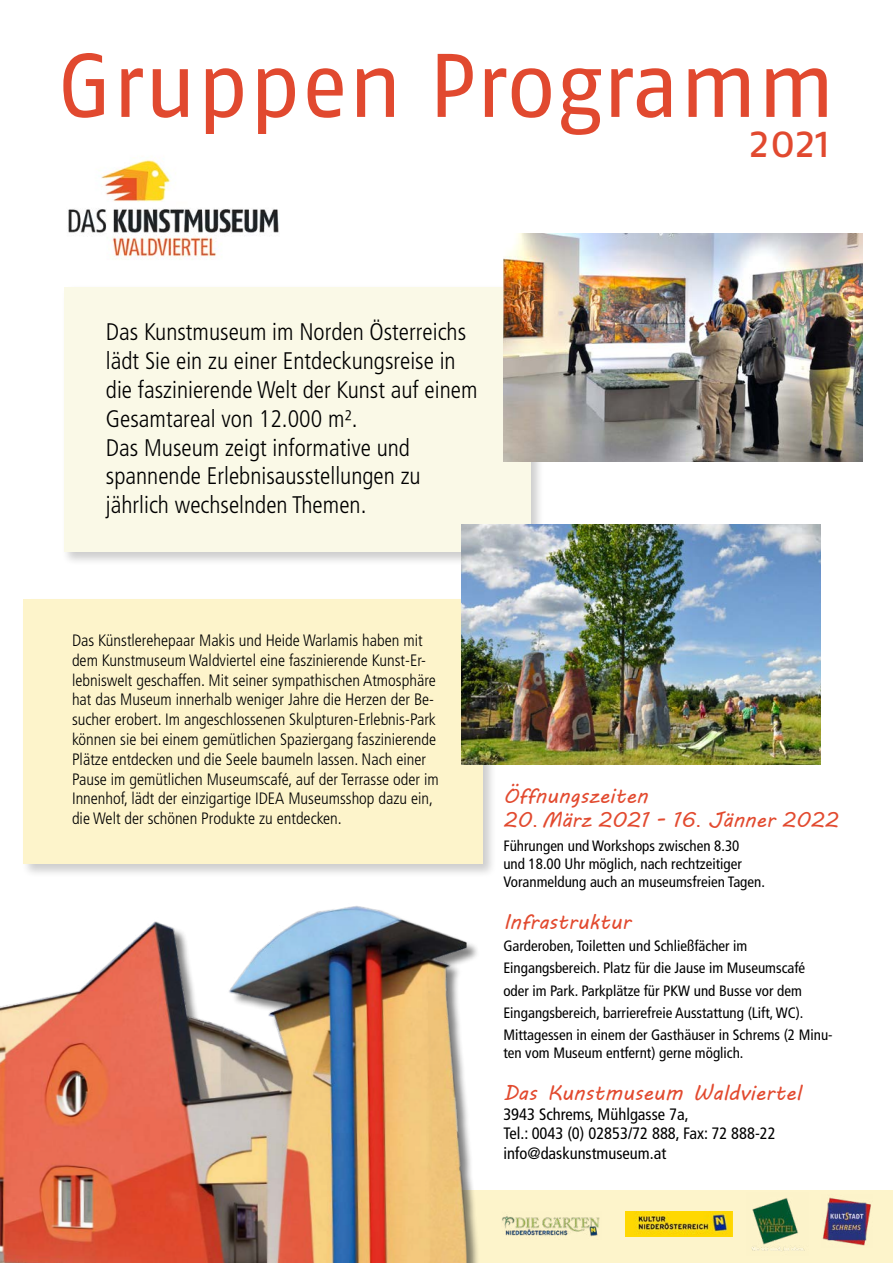
<style>
.page{position:relative;width:893px;height:1263px;background:#fff}
.page>*{position:absolute;margin:0;border:0;box-sizing:border-box;transform-origin:0 0}
.t1{font:90px "Fago No";letter-spacing:-.005em;color:#e1492f}
.t2{font:300 condensed 24px/28.8px "Frutiger LT Std";color:#000}
.t3{font:21px "MV Boli";color:#e24a2f}
.t4{font:300 condensed 16.5px/19.8px "Frutiger LT Std";color:#000}
.t5{font:condensed 16.5px/19.5px "Frutiger LT Std";color:#000}
.t6{font:condensed 15px/22.2px "Frutiger LT Std";color:#000}
.s1{font-family:"Arial"}
</style>
<div class="page">
<div style="left:62px;top:284px;width:482px;height:282px;background:#000;opacity:.2"></div>
<div style="left:64px;top:287px;width:466px;height:265px;background:#faf9e7"></div>
<div style="left:22px;top:597px;width:475px;height:281px;background:#000;opacity:.2"></div>
<div style="left:24px;top:599px;width:459px;height:265px;background:#fdf4cb"></div>
<img style="left:68px;top:160px;width:211px;height:100px">
<div style="left:0;top:1191px;width:893px;height:72px;background:#fdf4cb"></div>
<img style="left:822px;top:1197px;width:49px;height:49px">
<img style="left:503px;top:234px;width:359px;height:227px">
<img style="left:462px;top:524px;width:359px;height:241px">
<div style="left:1px;top:908px;width:479px;height:355px;background:#000;opacity:.5"></div>
<img style="left:0;top:906px;width:467px;height:357px">
<img style="left:752px;top:1198px;width:53px;height:53px">
<img style="left:625px;top:1211px;width:107px;height:25px">
<img style="left:502px;top:1216px;width:98px;height:21px">
<h1 class="t1" style="left:57px;top:35px;width:780px">Gruppen Programm<sub>2021</sub></h1>
<p class="t2" style="left:106px;top:318px;width:373px">Das Kunstmuseum im Norden Österreichs lädt Sie ein zu einer Entdeckungsreise in die faszinierende Welt der Kunst auf einem Gesamtareal von 12.000 m².<br>Das Museum zeigt informative und spannende Erlebnisausstellungen zu jährlich wechselnden Themen.</p>
<p class="t4" style="left:72px;top:631px;width:368px">Das Künstlerehepaar Makis und Heide Warlamis haben mit dem Kunstmuseum Waldviertel eine faszinierende Kunst-Er&shy;lebniswelt geschaffen. Mit seiner sympathischen Atmosphäre hat das Museum innerhalb weniger Jahre die Herzen der Be&shy;sucher erobert. Im angeschlossenen Skulpturen-Erlebnis-Park können sie bei einem gemütlichen Spaziergang faszinierende Plätze entdecken und die Seele baumeln lassen. Nach einer Pause im gemütlichen Museumscafé, auf der Terrasse oder im Innenhof, lädt der einzigartige IDEA Museumsshop dazu ein, die Welt der schönen Produkte zu entdecken.</p>
<p class="t3" style="left:503px;top:781px;width:146px">Öffnungszeiten</p>
<p class="t3" style="left:503px;top:805px;width:337px">20<span class="s1">.</span> März 2021 - 16<span class="s1">.</span> Jänner 2022</p>
<p class="t6" style="left:503px;top:837px;width:263px;line-height:18px">Führungen und Workshops zwischen 8.30<br>und 18.00 Uhr möglich, nach rechtzeitiger<br>Voranmeldung auch an museumsfreien Tagen.</p>
<p class="t3" style="left:503px;top:907px;width:129px">Infrastruktur</p>
<p class="t6" style="left:503px;top:935px;width:331px">Garderoben, Toiletten und Schließfächer im Eingangsbereich. Platz für die Jause im Museumscafé oder im Park. Parkplätze für PKW und Busse vor dem Eingangsbereich, barrierefreie Ausstattung (Lift, WC).<br>Mittagessen in einem der Gasthäuser in Schrems (2 Minu-</p>
<p class="t6" style="left:503px;top:1042px;width:242px">ten vom Museum entfernt) gerne möglich.</p>
<p class="t3" style="left:503px;top:1078px;width:299px">Das Kunstmuseum Waldviertel</p>
<p class="t5" style="left:503px;top:1104px;width:274px">3943 Schrems, Mühlgasse 7a,<br>Tel.: 0043 (0) 02853/72 888, Fax: 72 888-22 info@daskunstmuseum.at</p>
</div>
